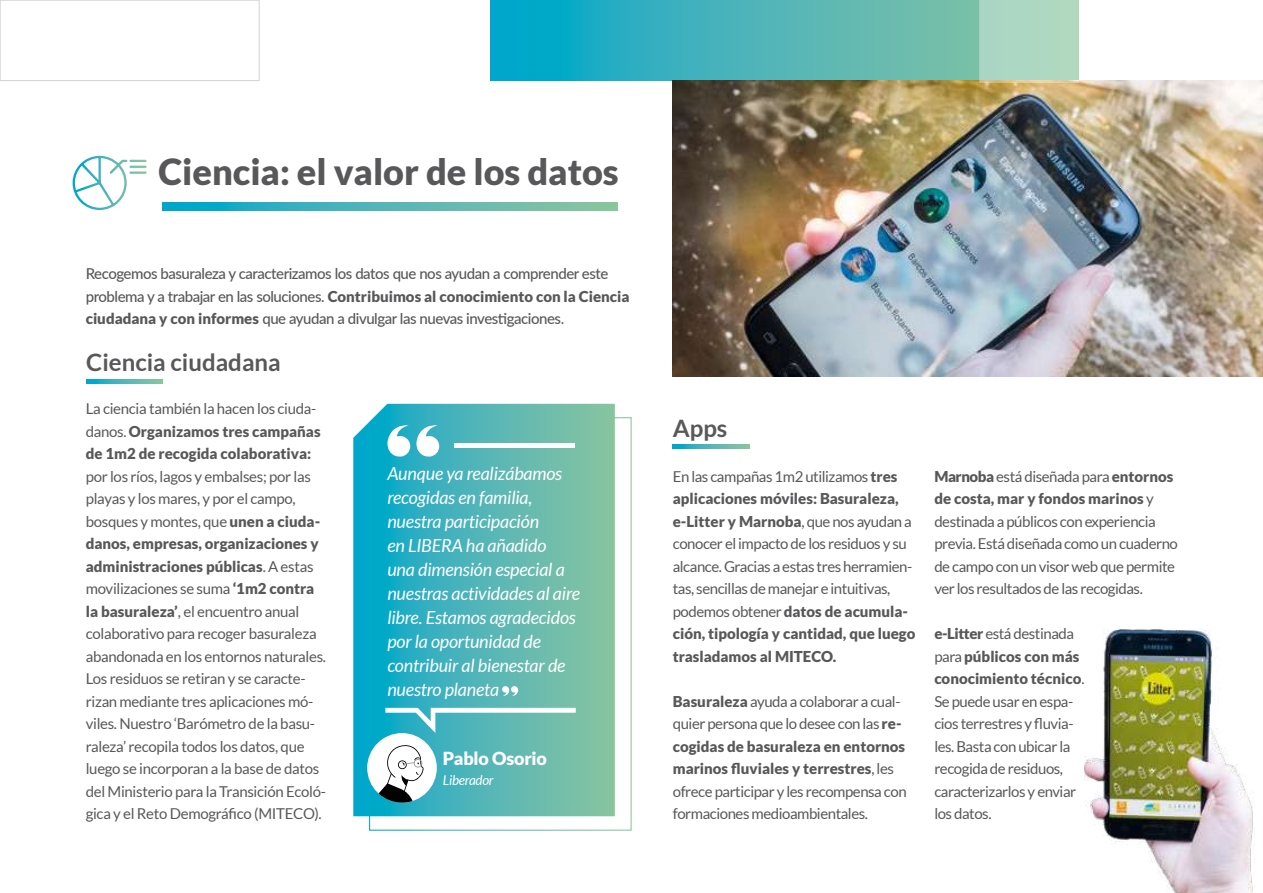
<style>
.page{position:relative;width:1263px;height:893px;background:#fff}
.page>*{position:absolute;margin:0;border:0;box-sizing:border-box;transform-origin:0 0}
.t1{font:900 36px "Lato";color:#58585a}
.t2{font:700 24px "Lato";color:#58585a}
.t3{font:italic 18px/24px "Lato";letter-spacing:-.01em;color:#fff}
.t4{font:900 18px "Lato";letter-spacing:-.01em;color:#fff}
.t5{font:15px/22.5px "Lato";letter-spacing:-.03em;color:#58585a}
.t6{font:500 15px/22.5px "Lato";letter-spacing:-.03em;color:#58585a}
.t7{font:900 15px/22.5px "Lato";color:#58585a}
.t8{font:italic 13.5px "Lato";letter-spacing:-.02em;color:#fff}
.s1{font-weight:900}
.s2{font-weight:400}
</style>
<div class="page">
<div style="left:0;top:0;width:259px;height:81px;background:#fff;border:1px solid #d1d2d4"></div>
<svg style="left:490px;top:0;width:489px;height:81px;background:#42b2b9"></svg>
<img style="left:673px;top:81px;width:590px;height:295px">
<svg style="left:162px;top:202px;width:455px;height:8px;background:#4cb5b5"></svg>
<svg style="left:72px;top:155px;width:75px;height:55px"></svg>
<svg style="left:86px;top:379px;width:77px;height:4px"></svg>
<svg style="left:673px;top:445px;width:76px;height:4px"></svg>
<div style="left:979px;top:0;width:100px;height:83px;background:#add7c1"></div>
<svg style="left:368px;top:417px;width:264px;height:414px"></svg>
<svg style="left:353px;top:404px;width:262px;height:412px;background:#50b6b5"></svg>
<svg style="left:502px;top:686px;width:16px;height:10px"></svg>
<div style="left:454px;top:443px;width:121px;height:5px;background:#fff"></div>
<svg style="left:416px;top:424px;width:23px;height:33px"></svg>
<svg style="left:387px;top:424px;width:23px;height:33px"></svg>
<svg style="left:385px;top:708px;width:191px;height:25px"></svg>
<div style="left:367px;top:733px;width:70px;height:70px;background:#fff;border-radius:50%"></div>
<img style="left:1085px;top:629px;width:168px;height:264px">
<svg style="left:378px;top:745px;width:47px;height:58px"></svg>
<h1 class="t1" style="left:158px;top:150px;width:462px">Ciencia: el valor de los datos</h1>
<p class="t6" style="left:86px;top:262px;width:545px">Recogemos basuraleza y caracterizamos los datos que nos ayudan a comprender este problema y a trabajar en las soluciones. <span class="s1">Contribuimos al conocimiento con la Ciencia ciudadana y con informes</span> que ayudan a divulgar las nuevas investigaciones.</p>
<h2 class="t2" style="left:86px;top:349px;width:196px">Ciencia ciudadana</h2>
<p class="t7" style="left:86px;top:397px;width:236px"><span class="s2">La ciencia también la hacen los ciuda&shy;danos.</span> Organizamos tres campañas de 1m2 de recogida colaborativa:</p>
<p class="t5" style="left:86px;top:465px;width:242px">por los ríos, lagos y embalses; por las playas y los mares, y por el campo, bosques y montes, que <span class="s1">unen a ciuda&shy;danos, empresas, organizaciones y administraciones públicas</span>. A estas movilizaciones se suma <span class="s1">‘1m2 contra la basuraleza’</span>, el encuentro anual colaborativo para recoger basuraleza abandonada en los entornos naturales.<br>Los residuos se retiran y se caracte&shy;rizan mediante tres aplicaciones mó&shy;viles. Nuestro ‘Barómetro de la basu&shy;raleza’ recopila todos los datos, que luego se incorporan a la base de datos del Ministerio para la Transición Ecoló&shy;gica y el Reto Demográfico (MITECO).</p>
<p class="t5" style="left:673px;top:465px;width:244px">En las campañas 1m2 utilizamos <span class="s1">tres aplicaciones móviles: Basuraleza, e-Litter y Marnoba</span>, que nos ayudan a conocer el impacto de los residuos y su alcance. Gracias a estas tres herramien&shy;tas, sencillas de manejar e intuitivas, podemos obtener <span class="s1">datos de acumula&shy;ción, tipología y cantidad, que luego trasladamos al MITECO.</span></p>
<h2 class="t2" style="left:673px;top:414px;width:56px">Apps</h2>
<p class="t3" style="left:387px;top:462px;width:194px">Aunque ya realizábamos recogidas en familia, nuestra participación<br>en LIBERA ha añadido<br>una dimensión especial a nuestras actividades al aire libre. Estamos agradecidos por la oportunidad de contribuir al bienestar de nuestro planeta</p>
<p class="t5" style="left:673px;top:690px;width:235px"><span class="s1">Basuraleza</span> ayuda a colaborar a cual&shy;quier persona que lo desee con las <span class="s1">re&shy;cogidas de basuraleza en entornos marinos fluviales y terrestres</span>, les ofrece participar y les recompensa con formaciones medioambientales.</p>
<p class="t4" style="left:443px;top:748px;width:106px">Pablo Osorio</p>
<p class="t8" style="left:443px;top:773px;width:52px">Liberador</p>
<p class="t5" style="left:934px;top:465px;width:245px"><span class="s1">Marnoba</span> está diseñada para <span class="s1">entornos de costa, mar y fondos marinos</span> y destinada a públicos con experiencia previa. Está diseñada como un cuaderno de campo con un visor web que permite ver los resultados de las recogidas.</p>
<p class="t5" style="left:934px;top:622px;width:152px"><span class="s1">e-Litter</span> está destinada para <span class="s1">públicos con más conocimiento técnico</span>.<br>Se puede usar en espa&shy;cios terrestres y fluvia&shy;les. Basta con ubicar la recogida de residuos, caracterizarlos y enviar los datos.</p>
</div>
